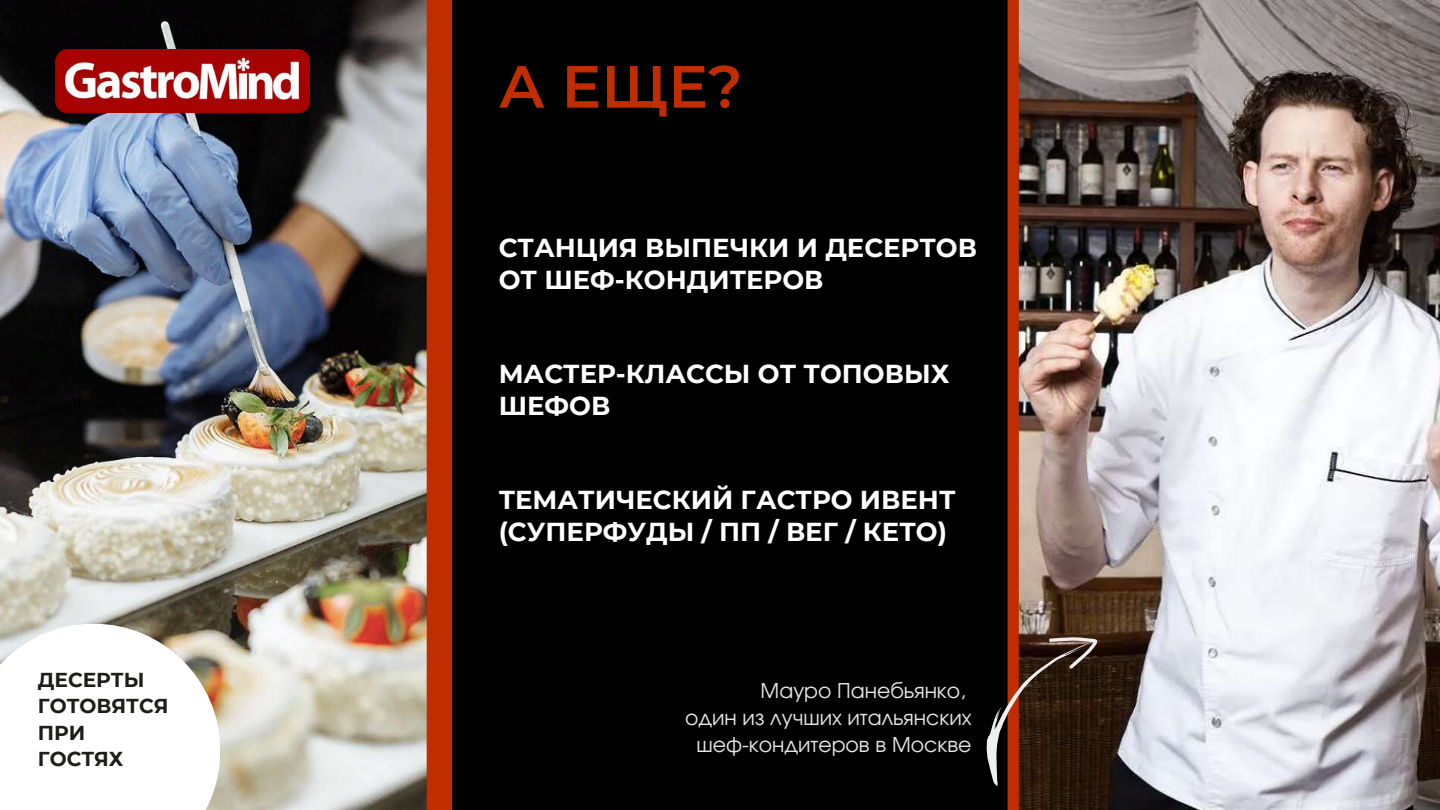
<style>
.page{position:relative;width:1440px;height:810px;background:#fff}
.page>*{position:absolute;margin:0;border:0;box-sizing:border-box;transform-origin:0 0}
.t1{font:600 59.5px "Montserrat";color:#bf2d00}
.t2{font:700 25.9px/31.5px "Montserrat";color:#fff}
.t3{font:20.4px/27px "Evolventa";color:#e6e6e6;text-align:right}
.t4{font:700 20.1px/26.4px "Montserrat";color:#1d1d1b}
</style>
<div class="page">
<img style="left:0;top:0;width:427px;height:810px">
<div style="left:452px;top:0;width:988px;height:810px;background:#000"></div>
<div style="left:427px;top:0;width:25px;height:810px;background:#bf2d00"></div>
<img style="left:1019px;top:0;width:421px;height:810px">
<div style="left:1008px;top:0;width:11px;height:810px;background:#bf2d00"></div>
<img style="left:56px;top:50px;width:254px;height:62px">
<div style="left:0;top:624px;width:220px;height:186px;background:#fff"></div>
<svg style="left:986px;top:615px;width:114px;height:184px"></svg>
<h1 class="t1" style="left:499px;top:50px;width:245px">А ЕЩЕ?</h1>
<p class="t2" style="left:499px;top:232px;width:480px">СТАНЦИЯ ВЫПЕЧКИ И ДЕСЕРТОВ<br>ОТ ШЕФ-КОНДИТЕРОВ</p>
<p class="t2" style="left:499px;top:358px;width:452px">МАСТЕР-КЛАССЫ ОТ ТОПОВЫХ<br>ШЕФОВ</p>
<p class="t2" style="left:499px;top:484px;width:458px">ТЕМАТИЧЕСКИЙ ГАСТРО ИВЕНТ (СУПЕРФУДЫ / ПП / ВЕГ / КЕТО)</p>
<p class="t4" style="left:38px;top:666px;width:132px">ДЕСЕРТЫ<br>ГОТОВЯТСЯ<br>ПРИ<br>ГОСТЯХ</p>
<p class="t3" style="left:685px;top:679px;width:288px">Мауро Панебьянко,<br>один из лучших итальянских шеф-кондитеров в Москве</p>
</div>
